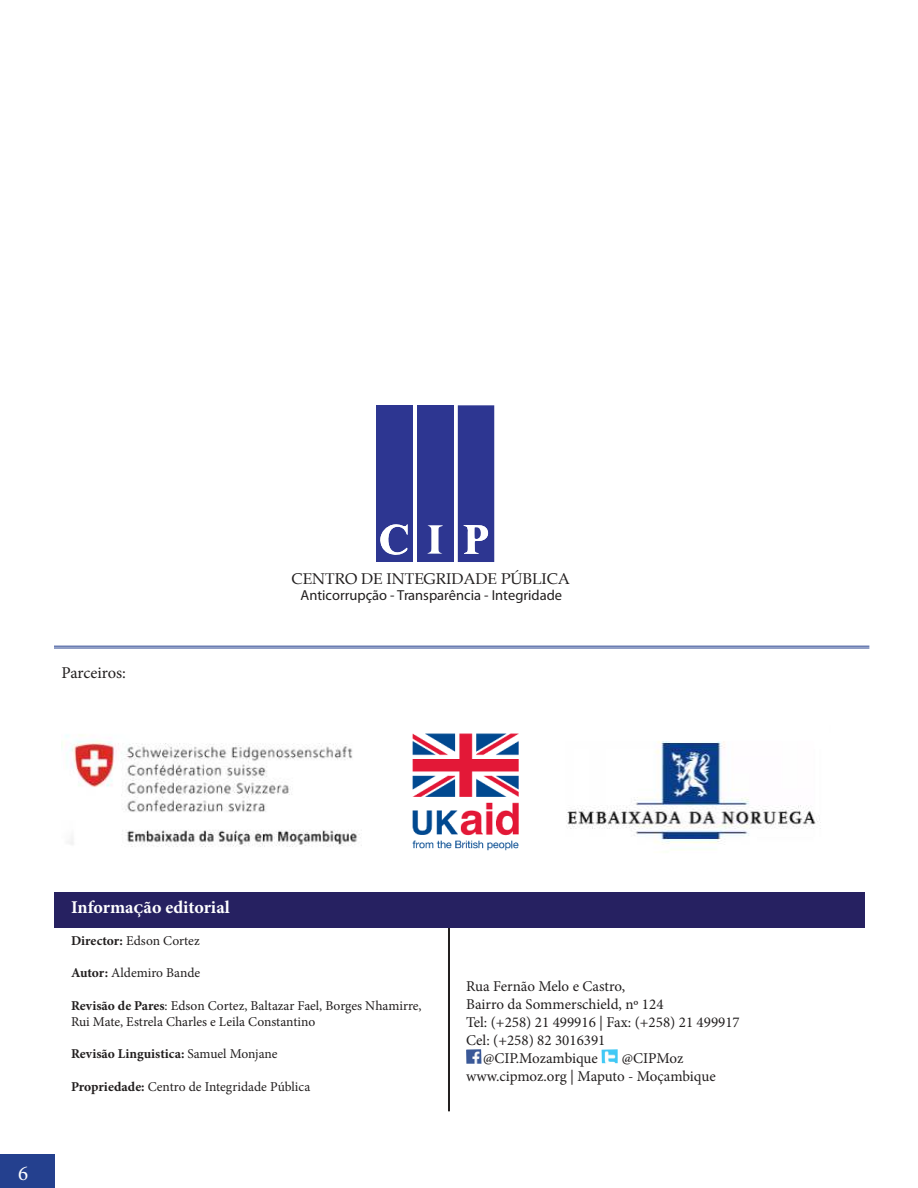
<style>
.page{position:relative;width:918px;height:1188px;background:#fff}
.page>*{position:absolute;margin:0;border:0;box-sizing:border-box;transform-origin:0 0}
.t1{font:21px "Minion Pro";color:#fff}
.t2{font:700 18px "Minion Pro";color:#fff}
.t3{font:16.5px "Minion Pro";letter-spacing:-.005em;color:#221f1f}
.t4{font:15.6px "Book Antiqua";color:#221f1f}
.t5{font:15px/18px "Minion Pro";color:#221f1f}
.t6{font:14.55px "Myriad Pro";color:#221f1f}
.t7{font:13.5px/16.2px "Minion Pro";color:#221f1f}
.t8{font:700 13.5px "Minion Pro";color:#221f1f}
.s1{font-weight:700}
.s2{font-weight:400}
</style>
<div class="page">
<div style="left:0;top:1154px;width:54px;height:34px;background:#24408e"></div>
<hr style="left:449px;top:928px;width:1px;height:183px;background:#221f1f">
<hr style="left:448px;top:928px;width:1px;height:183px;background:#221f1f">
<img style="left:466px;top:1049px;width:15px;height:15px">
<img style="left:602px;top:1049px;width:16px;height:14px">
<div style="left:54px;top:892px;width:810px;height:36px;background:#262161"></div>
<hr style="left:54px;top:646px;width:815px;height:1px;background:#24408e">
<hr style="left:54px;top:648px;width:815px;height:1px;background:#24408e">
<div style="left:417px;top:405px;width:36px;height:157px;background:#2d3691"></div>
<svg style="left:427px;top:525px;width:16px;height:29px"></svg>
<div style="left:376px;top:405px;width:36px;height:157px;background:#2d3691"></div>
<svg style="left:380px;top:524px;width:28px;height:31px"></svg>
<svg style="left:458px;top:405px;width:36px;height:157px;background:#3a4298"></svg>
<img style="left:412px;top:733px;width:107px;height:118px">
<img style="left:61px;top:735px;width:301px;height:112px">
<img style="left:566px;top:741px;width:255px;height:109px">
<p class="t3" style="left:61px;top:666px;width:66px">Parceiros:</p>
<p class="t4" style="left:292px;top:570px;width:280px">CENTRO DE INTEGRIDADE PÚBLICA</p>
<p class="t6" style="left:300px;top:590px;width:263px">Anticorrupção - Transparência - Integridade</p>
<h1 class="t1" style="left:18px;top:1164px;width:12px">6</h1>
<h2 class="t2" style="left:71px;top:899px;width:160px">InformaÇão editorial</h2>
<p class="t7" style="left:71px;top:934px;width:130px"><span class="s1">Director:</span> Edson Cortez</p>
<p class="t7" style="left:71px;top:966px;width:131px"><span class="s1">Autor:</span> Aldemiro Bande</p>
<p class="t7" style="left:71px;top:998px;width:352px"><span class="s1">Revisão de Pares</span>: Edson Cortez, Baltazar Fael, Borges Nhamirre,<br>Rui Mate, Estrela Charles e Leila Constantino</p>
<p class="t8" style="left:71px;top:1048px;width:208px">Revisão Linguistica: <span class="s2">Samuel Monjane</span></p>
<p class="t7" style="left:71px;top:1079px;width:241px"><span class="s1">Propriedade:</span> Centro de Integridade Pública</p>
<p class="t5" style="left:466px;top:978px;width:161px">Rua Fernão Melo e Castro,</p>
<p class="t5" style="left:466px;top:996px;width:199px">Bairro da Sommerschield, nº 124</p>
<p class="t5" style="left:466px;top:1014px;width:275px">Tel: (+258) 21 499916 | Fax: (+258) 21 499917</p>
<p class="t5" style="left:466px;top:1032px;width:141px">Cel: (+258) 82 3016391</p>
<p class="t5" style="left:483px;top:1050px;width:116px">@CIP.Mozambique</p>
<p class="t5" style="left:466px;top:1050px;width:251px;text-indent:156px">@CIPMoz www.cipmoz.org | Maputo - Moçambique</p>
</div>
